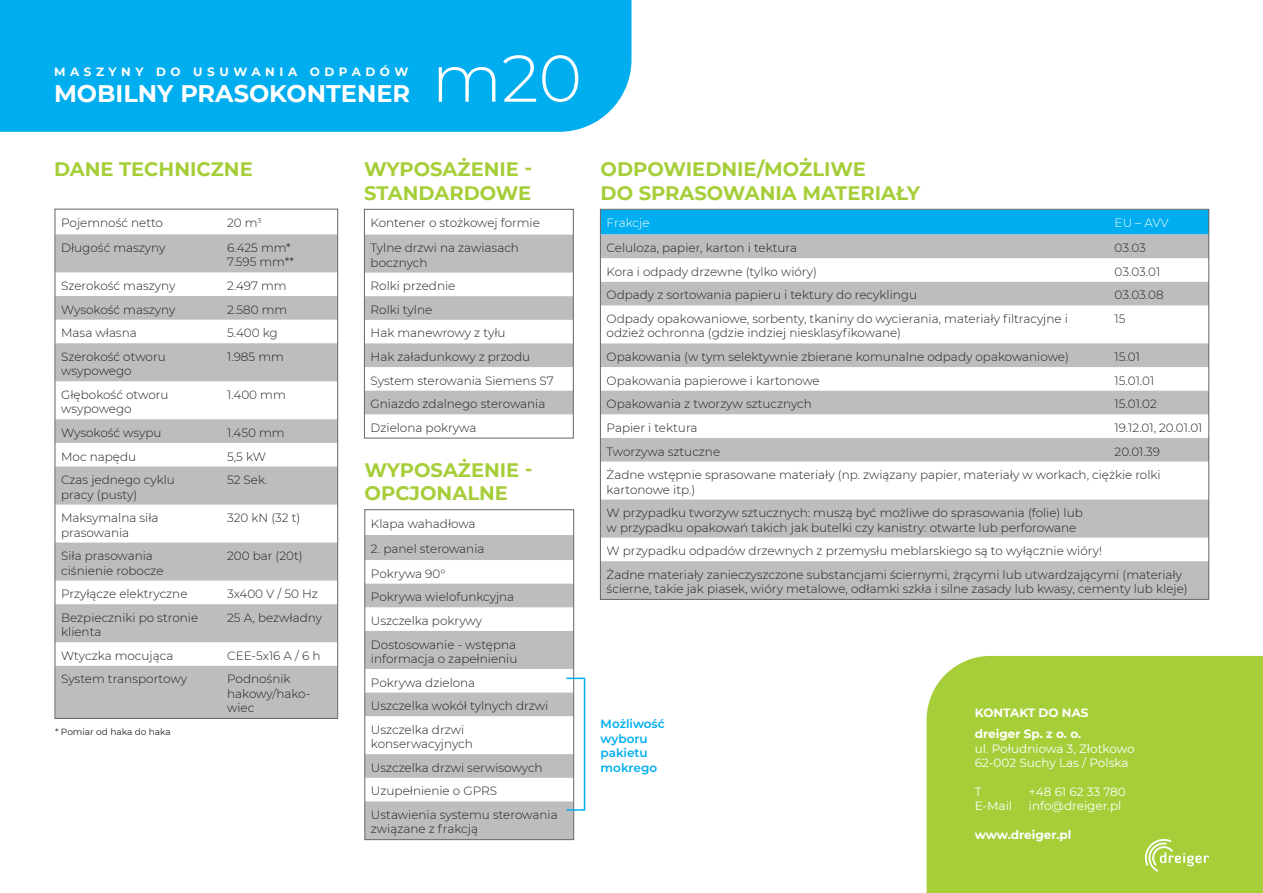
<style>
.page{position:relative;width:1263px;height:893px;background:#fff}
.page>*{position:absolute;margin:0;border:0;box-sizing:border-box;transform-origin:0 0}
.t1{font:300 66px "Montserrat";color:#fff}
.t2{font:700 24px "Montserrat";color:#fff}
.t3{font:700 19.5px/23.4px "Montserrat";color:#a6ce39}
.t4{font:300 12px/23.5px "Montserrat";color:#231f20}
.t5{font:12px/14.4px "Montserrat";color:#fff}
.t6{font:700 12px/21.1px "Montserrat";color:#fff}
.t7{font:600 12px/14.4px "Montserrat";color:#00aeef}
.t8{font:700 12px "Montserrat";letter-spacing:.38em;color:#fff}
.t9{font:300 12px "Montserrat";color:#fff}
.t10{font:9px "Montserrat";color:#231f20}
</style>
<div class="page">
<div style="left:0;top:0;width:631px;height:132px;background:#00aeef"></div>
<div style="left:927px;top:656px;width:336px;height:237px;background:#a6ce39"></div>
<svg style="left:1145px;top:839px;width:64px;height:33px"></svg>
<svg style="left:57px;top:234px;width:279px;height:483px;fill:#bebcbe"></svg>
<div style="left:55px;top:209px;width:283px;height:510px;border:1px solid #666567"></div>
<svg style="left:366px;top:235px;width:205px;height:179px"></svg>
<div style="left:364px;top:209px;width:209px;height:229px;border:1px solid #666567"></div>
<div style="left:602px;top:211px;width:605px;height:24px;background:#00aeef"></div>
<svg style="left:602px;top:235px;width:605px;height:363px;fill:#bebcbe"></svg>
<svg style="left:367px;top:535px;width:205px;height:303px;fill:#bebcbe"></svg>
<div style="left:365px;top:509px;width:209px;height:331px;border:1px solid #666567"></div>
<div style="left:566px;top:678px;width:19px;height:133px;border:2px solid #00aeef"></div>
<p class="t8" style="left:54px;top:63px;width:356px">MASZYNY DO USUWANIA ODPADÓW</p>
<h2 class="t2" style="left:54px;top:76px;width:358px">MOBILNY PRASOKONTENER</h2>
<h1 class="t1" style="left:432px;top:33px;width:152px">m20</h1>
<h3 class="t3" style="left:54px;top:157px;width:200px">DANE TECHNICZNE</h3>
<h3 class="t3" style="left:364px;top:157px;width:170px">WYPOSAŻENIE -<br>STANDARDOWE</h3>
<h3 class="t3" style="left:601px;top:157px;width:321px">ODPOWIEDNIE/MOŻLIWE<br>DO SPRASOWANIA MATERIAŁY</h3>
<p class="t4" style="left:61px;top:210px;width:103px">Pojemność netto</p>
<p class="t4" style="left:227px;top:210px;width:36px">20 m<sup>3</sup></p>
<p class="t4" style="left:61px;top:236px;width:106px">Długość maszyny</p>
<p class="t4" style="left:227px;top:240px;width:68px;line-height:14.4px">6.425 mm*<br>7.595 mm**</p>
<p class="t4" style="left:61px;top:274px;width:116px">Szerokość maszyny</p>
<p class="t4" style="left:227px;top:274px;width:61px">2.497 mm</p>
<p class="t4" style="left:61px;top:297px;width:116px">Wysokość maszyny</p>
<p class="t4" style="left:227px;top:297px;width:62px">2.580 mm</p>
<p class="t4" style="left:61px;top:321px;width:77px">Masa własna</p>
<p class="t4" style="left:227px;top:321px;width:52px">5.400 kg</p>
<p class="t4" style="left:61px;top:349px;width:106px;line-height:14.4px">Szerokość otworu wsypowego</p>
<p class="t4" style="left:227px;top:344px;width:58px">1.985 mm</p>
<p class="t4" style="left:61px;top:387px;width:109px;line-height:14.4px">Głębokość otworu wsypowego</p>
<p class="t4" style="left:227px;top:382px;width:60px">1.400 mm</p>
<p class="t4" style="left:61px;top:420px;width:102px">Wysokość wsypu</p>
<p class="t4" style="left:227px;top:420px;width:59px">1.450 mm</p>
<p class="t4" style="left:61px;top:444px;width:77px">Moc napędu</p>
<p class="t4" style="left:227px;top:444px;width:40px">5,5 kW</p>
<p class="t4" style="left:61px;top:472px;width:115px;line-height:14.4px">Czas jednego cyklu pracy (pusty)</p>
<p class="t4" style="left:227px;top:468px;width:42px">52 Sek.</p>
<p class="t4" style="left:61px;top:510px;width:99px;line-height:14.4px">Maksymalna siła prasowania</p>
<p class="t4" style="left:227px;top:506px;width:75px">320 kN (32 t)</p>
<p class="t4" style="left:61px;top:548px;width:104px;line-height:14.4px">Siła prasowania ciśnienie robocze</p>
<p class="t4" style="left:227px;top:544px;width:77px">200 bar (20t)</p>
<p class="t4" style="left:61px;top:582px;width:128px">Przyłącze elektryczne</p>
<p class="t4" style="left:227px;top:582px;width:92px">3x400 V / 50 Hz</p>
<p class="t4" style="left:61px;top:610px;width:139px;line-height:14.4px">Bezpieczniki po stronie klienta</p>
<p class="t4" style="left:227px;top:605px;width:96px">25 A, bezwładny</p>
<p class="t4" style="left:61px;top:643px;width:114px">Wtyczka mocująca</p>
<p class="t4" style="left:227px;top:643px;width:95px">CEE-5x16 A / 6 h</p>
<p class="t4" style="left:61px;top:667px;width:127px">System transportowy</p>
<p class="t4" style="left:227px;top:672px;width:85px;line-height:14.4px">Podnośnik hakowy/hako&shy;wiec</p>
<p class="t10" style="left:55px;top:726px;width:117px">* Pomiar od haka do haka</p>
<p class="t4" style="left:371px;top:210px;width:171px;line-height:25px">Kontener o stożkowej formie<br>Tylne drzwi na zawiasach</p>
<p class="t4" style="left:371px;top:250px;width:185px">bocznych<br>Rolki przednie<br>Rolki tylne<br>Hak manewrowy z tyłu<br>Hak załadunkowy z przodu<br>System sterowania Siemens S7<br>Gniazdo zdalnego sterowania<br>Dzielona pokrywa</p>
<h3 class="t3" style="left:365px;top:457px;width:170px">WYPOSAŻENIE -<br>OPCJONALNE</h3>
<p class="t4" style="left:371px;top:511px;width:106px">Klapa wahadłowa</p>
<p class="t4" style="left:371px;top:535px;width:115px;line-height:25px">2. panel sterowania<br>Pokrywa 90°</p>
<p class="t4" style="left:371px;top:585px;width:147px">Pokrywa wielofunkcyjna<br>Uszczelka pokrywy<br>Dostosowanie - wstępna</p>
<p class="t4" style="left:371px;top:646px;width:179px">informacja o zapełnieniu<br>Pokrywa dzielona<br>Uszczelka wokół tylnych drzwi<br>Uszczelka drzwi</p>
<p class="t4" style="left:371px;top:732px;width:188px">konserwacyjnych<br>Uszczelka drzwi serwisowych<br>Uzupełnienie o GPRS<br>Ustawienia systemu sterowania</p>
<p class="t4" style="left:371px;top:817px;width:109px">związane z frakcją</p>
<p class="t9" style="left:607px;top:215px;width:44px">Frakcje</p>
<p class="t9" style="left:1114px;top:215px;width:56px">EU – AVV</p>
<p class="t4" style="left:607px;top:236px;width:192px">Celuloza, papier, karton i tektura</p>
<p class="t4" style="left:1114px;top:236px;width:33px">03.03</p>
<p class="t4" style="left:607px;top:259px;width:212px">Kora i odpady drzewne (tylko wióry)</p>
<p class="t4" style="left:1114px;top:259px;width:47px">03.03.01</p>
<p class="t4" style="left:607px;top:283px;width:312px">Odpady z sortowania papieru i tektury do recyklingu</p>
<p class="t4" style="left:1114px;top:283px;width:50px">03.03.08</p>
<p class="t4" style="left:607px;top:311px;width:463px;line-height:14.4px">Odpady opakowaniowe, sorbenty, tkaniny do wycierania, materiały filtracyjne i odzież ochronna (gdzie indziej niesklasyfikowane)</p>
<p class="t4" style="left:1114px;top:307px;width:12px">15</p>
<p class="t4" style="left:607px;top:345px;width:464px">Opakowania (w tym selektywnie zbierane komunalne odpady opakowaniowe)</p>
<p class="t4" style="left:1114px;top:345px;width:27px">15.01</p>
<p class="t4" style="left:607px;top:368px;width:215px">Opakowania papierowe i kartonowe</p>
<p class="t4" style="left:1114px;top:368px;width:41px">15.01.01</p>
<p class="t4" style="left:607px;top:392px;width:207px">Opakowania z tworzyw sztucznych</p>
<p class="t4" style="left:1114px;top:392px;width:44px">15.01.02</p>
<p class="t4" style="left:607px;top:415px;width:93px">Papier i tektura</p>
<p class="t4" style="left:1114px;top:415px;width:89px">19.12.01, 20.01.01</p>
<p class="t4" style="left:607px;top:439px;width:115px">Tworzywa sztuczne</p>
<p class="t4" style="left:607px;top:439px;width:555px;text-align:right">20.01.39<br>Żadne wstępnie sprasowane materiały (np. związany papier, materiały w workach, ciężkie rolki</p>
<p class="t4" style="left:607px;top:477px;width:478px">kartonowe itp.)<br>W przypadku tworzyw sztucznych: muszą być możliwe do sprasowania (folie) lub</p>
<p class="t4" style="left:607px;top:515px;width:577px">w przypadku opakowań takich jak butelki czy kanistry: otwarte lub perforowane<br>W przypadku odpadów drzewnych z przemysłu meblarskiego są to wyłącznie wióry!<br>Żadne materiały zanieczyszczone substancjami ściernymi, żrącymi lub utwardzającymi (materiały</p>
<p class="t4" style="left:607px;top:577px;width:583px">ścierne, takie jak piasek, wióry metalowe, odłamki szkła i silne zasady lub kwasy, cementy lub kleje)</p>
<p class="t7" style="left:601px;top:716px;width:66px">Możliwość wyboru pakietu mokrego</p>
<p class="t6" style="left:975px;top:701px;width:115px">KONTAKT DO NAS dreiger Sp. z o. o.</p>
<p class="t5" style="left:975px;top:741px;width:162px">ul. Południowa 3, Złotkowo<br>62-002 Suchy Las / Polska</p>
<p class="t5" style="left:975px;top:784px;width:8px">T</p>
<p class="t5" style="left:1029px;top:784px;width:98px">+48 61 62 33 780</p>
<p class="t5" style="left:975px;top:798px;width:39px">E-Mail</p>
<p class="t5" style="left:1029px;top:798px;width:94px">info@dreiger.pl</p>
<p class="t6" style="left:975px;top:823px;width:98px">www.dreiger.pl</p>
</div>
